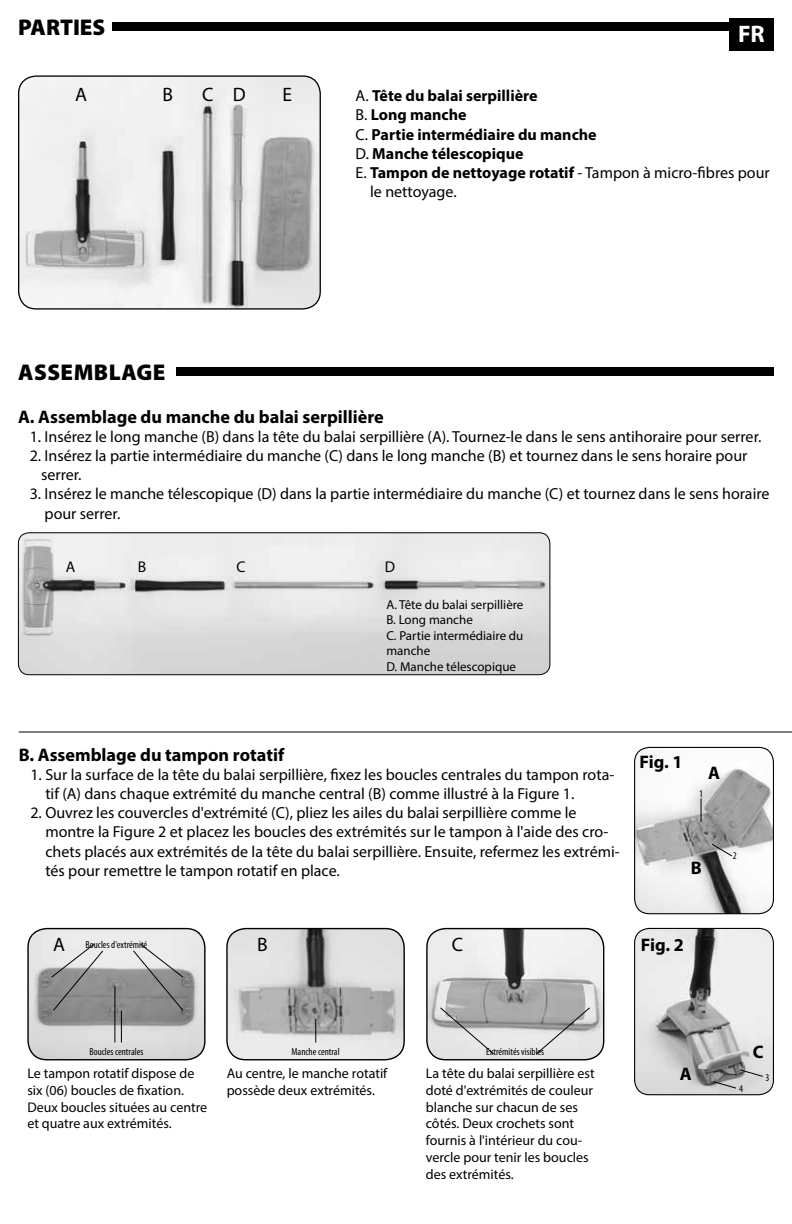
<style>
.page{position:relative;width:792px;height:1224px;background:#fff}
.page>*{position:absolute;margin:0;border:0;box-sizing:border-box;transform-origin:0 0}
.t1{font:700 24px "Myriad Pro";color:#fff}
.t2{font:900 22.8px "Myriad Pro";letter-spacing:.02em;color:#000}
.t3{font:900 22.8px "Myriad Pro";color:#000}
.t4{font:19.4px "Myriad Pro";color:#000}
.t5{font:700 18.2px "Myriad Pro";color:#000}
.t6{font:16px/19.2px "Myriad Pro";color:#000}
.t7{font:700 16px "Myriad Pro";color:#000}
.t8{font:15.6px "Myriad Pro";color:#000}
.t9{font:14px/16.8px "Myriad Pro";color:#000}
.t10{font:13px/15.6px "Myriad Pro";color:#000}
.t11{font:condensed 10.2px "Myriad Pro";color:#000}
.s1{font-weight:400}
.s2{font-weight:700}
</style>
<div class="page">
<img style="left:18px;top:533px;width:532px;height:142px">
<div style="left:18px;top:532px;width:532px;height:143px;border:1px solid #000;border-radius:11px"></div>
<img style="left:19px;top:77px;width:300px;height:231px">
<div style="left:18px;top:75px;width:303px;height:235px;border:1px solid #000;border-radius:18px"></div>
<img style="left:29px;top:929px;width:175px;height:131px">
<div style="left:27px;top:928px;width:179px;height:132px;border:1px solid #000;border-radius:19px"></div>
<svg style="left:51px;top:943px;width:52px;height:68px;background:#a9a9a9"></svg>
<svg style="left:133px;top:943px;width:51px;height:68px;background:#a9a9a9"></svg>
<hr style="left:115px;top:986px;width:1px;height:56px;background:#000">
<hr style="left:121px;top:1011px;width:1px;height:31px;background:#000">
<img style="left:427px;top:929px;width:177px;height:131px">
<div style="left:426px;top:928px;width:178px;height:132px;border:1px solid #000;border-radius:19px"></div>
<svg style="left:440px;top:1007px;width:54px;height:48px;background:#c3c3c3"></svg>
<svg style="left:536px;top:1007px;width:54px;height:48px;background:#c1c1c1"></svg>
<img style="left:228px;top:929px;width:176px;height:131px">
<div style="left:226px;top:928px;width:179px;height:132px;border:1px solid #000;border-radius:19px"></div>
<svg style="left:315px;top:1019px;width:1px;height:23px"></svg>
<hr style="left:19px;top:732px;width:773px;height:1px;background:#000">
<div style="left:176px;top:367px;width:598px;height:9px;background:#000"></div>
<div style="left:113px;top:22px;width:660px;height:9px;background:#000"></div>
<img style="left:635px;top:747px;width:138px;height:167px">
<div style="left:634px;top:747px;width:140px;height:167px;border:1px solid #000;border-radius:15px"></div>
<svg style="left:701px;top:798px;width:1px;height:24px"></svg>
<svg style="left:711px;top:844px;width:21px;height:13px"></svg>
<img style="left:635px;top:928px;width:138px;height:167px">
<div style="left:634px;top:928px;width:140px;height:167px;border:1px solid #000;border-radius:15px"></div>
<svg style="left:713px;top:1069px;width:50px;height:20px"></svg>
<div style="left:729px;top:18px;width:45px;height:32px;background:#000"></div>
<h2 class="t3" style="left:18px;top:12px;width:89px">PARTIES</h2>
<p class="t4" style="left:75px;top:83px;width:13px">A</p>
<p class="t4" style="left:163px;top:83px;width:12px">B</p>
<p class="t4" style="left:202px;top:83px;width:45px">C D</p>
<p class="t4" style="left:282px;top:83px;width:11px">E</p>
<h1 class="t1" style="left:738px;top:19px;width:28px">FR</h1>
<p class="t7" style="left:356px;top:85px;width:183px"><span class="s1">A.</span> Tête du balai serpillière</p>
<p class="t7" style="left:356px;top:105px;width:113px"><span class="s1">B.</span> Long manche</p>
<p class="t7" style="left:356px;top:124px;width:243px"><span class="s1">C.</span> Partie intermédiaire du manche</p>
<p class="t7" style="left:356px;top:143px;width:169px"><span class="s1">D.</span> Manche télescopique</p>
<p class="t6" style="left:356px;top:163px;width:416px">E. <span class="s2">Tampon de nettoyage rotatif</span> - Tampon à micro-fibres pour</p>
<p class="t6" style="left:370px;top:182px;width:88px">le nettoyage.</p>
<h2 class="t2" style="left:18px;top:357px;width:149px">ASSEMBLAGE</h2>
<p class="t5" style="left:18px;top:405px;width:367px">A. Assemblage du manche du balai serpillière</p>
<p class="t6" style="left:30px;top:427px;width:733px">1. Insérez le long manche (B) dans la tête du balai serpillière (A). Tournez-le dans le sens antihoraire pour serrer.</p>
<p class="t6" style="left:41px;top:446px;width:708px;text-indent:-12px">2. Insérez la partie intermédiaire du manche (C) dans le long manche (B) et tournez dans le sens horaire pour serrer.</p>
<p class="t6" style="left:45px;top:484px;width:726px;text-indent:-15px">3. Insérez le manche télescopique (D) dans la partie intermédiaire du manche (C) et tournez dans le sens horaire pour serrer.</p>
<p class="t8" style="left:66px;top:557px;width:11px">A</p>
<p class="t8" style="left:138px;top:557px;width:10px">B</p>
<p class="t8" style="left:237px;top:557px;width:11px">C</p>
<p class="t8" style="left:385px;top:557px;width:12px">D</p>
<p class="t10" style="left:386px;top:596px;width:139px">A. Tête du balai serpillière<br>B. Long manche<br>C. Partie intermédiaire du manche<br>D. Manche télescopique</p>
<p class="t5" style="left:19px;top:743px;width:267px">B. Assemblage du tampon rotatif</p>
<p class="t6" style="left:45px;top:764px;width:570px;text-indent:-15px">1. Sur la surface de la tête du balai serpillière, fixez les boucles centrales du tampon rota&shy;tif (A) dans chaque extrémité du manche central (B) comme illustré à la Figure 1.</p>
<p class="t6" style="left:45px;top:803px;width:576px;text-indent:-15px">2. Ouvrez les couvercles d'extrémité (C), pliez les ailes du balai serpillière comme le montre la Figure 2 et placez les boucles des extrémités sur le tampon à l'aide des cro&shy;chets placés aux extrémités de la tête du balai serpillière. Ensuite, refermez les extrémi&shy;tés pour remettre le tampon rotatif en place.</p>
<p class="t5" style="left:640px;top:750px;width:45px">Fig. 1</p>
<p class="t5" style="left:708px;top:761px;width:13px">A</p>
<p class="t11" style="left:699px;top:787px;width:5px">1</p>
<p class="t5" style="left:691px;top:856px;width:12px">B</p>
<p class="t11" style="left:733px;top:850px;width:5px">2</p>
<p class="t4" style="left:53px;top:932px;width:13px">A</p>
<p class="t11" style="left:86px;top:939px;width:63px">Boucles d'extrémité</p>
<p class="t4" style="left:257px;top:932px;width:12px">B</p>
<p class="t4" style="left:452px;top:932px;width:13px">C</p>
<p class="t5" style="left:641px;top:933px;width:45px">Fig. 2</p>
<p class="t11" style="left:90px;top:1046px;width:55px">Boucles centrales</p>
<p class="t9" style="left:27px;top:1065px;width:181px">Le tampon rotatif dispose de six (06) boucles de fixation.<br>Deux boucles situées au centre et quatre aux extrémités.</p>
<p class="t11" style="left:292px;top:1046px;width:50px">Manche central</p>
<p class="t11" style="left:486px;top:1046px;width:59px">Extrémités visibles</p>
<p class="t9" style="left:227px;top:1065px;width:162px">Au centre, le manche rotatif possède deux extrémités.</p>
<p class="t9" style="left:426px;top:1065px;width:170px">La tête du balai serpillière est doté d'extrémités de couleur blanche sur chacun de ses côtés. Deux crochets sont fournis à l'intérieur du cou&shy;vercle pour tenir les boucles des extrémités.</p>
<p class="t5" style="left:753px;top:1040px;width:12px">C</p>
<p class="t5" style="left:680px;top:1062px;width:13px">A</p>
<p class="t11" style="left:765px;top:1072px;width:5px">3</p>
<p class="t11" style="left:739px;top:1083px;width:5px">4</p>
</div>
